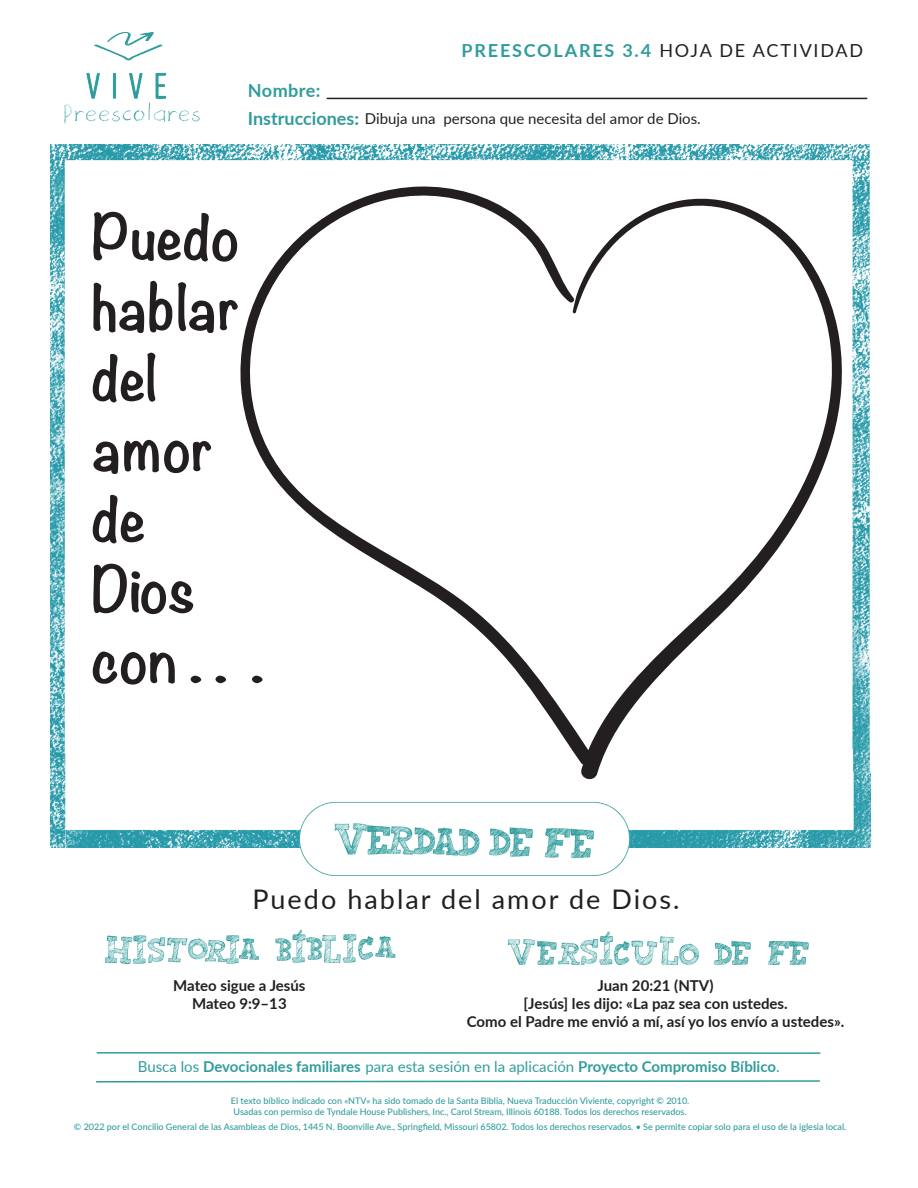
<style>
.page{position:relative;width:918px;height:1188px;background:#fff}
.page>*{position:absolute;margin:0;border:0;box-sizing:border-box;transform-origin:0 0}
.t1{font:700 55.5px/70.5px "Noteworthy";color:#231f20}
.t2{font:27px "Lato";letter-spacing:.075em;color:#231f20}
.t3{font:700 18px "Lato";letter-spacing:.1em;color:#319c9c}
.t4{font:700 18px/28.2px "Lato";color:#319c9c}
.t5{font:700 15px/18px "Lato";color:#231f20;text-align:center}
.t6{font:700 15px "Lato";color:#319c9c}
.t7{font:15px "Lato";color:#231f20}
.t8{font:500 9px/10.8px "Lato";color:#319c9c;text-align:center}
.s1{font-weight:400;color:#231f20}
.s2{font-weight:800}
.s3{font-weight:400}
</style>
<div class="page">
<img style="left:50px;top:144px;width:822px;height:704px">
<img style="left:64px;top:31px;width:136px;height:93px">
<img style="left:283px;top:794px;width:357px;height:82px">
<svg style="left:105px;top:935px;width:154px;height:29px"></svg>
<svg style="left:275px;top:929px;width:121px;height:34px"></svg>
<svg style="left:768px;top:941px;width:41px;height:24px"></svg>
<svg style="left:714px;top:941px;width:37px;height:24px"></svg>
<svg style="left:508px;top:931px;width:191px;height:34px"></svg>
<svg style="left:96px;top:1080px;width:724px;height:3px"></svg>
<hr style="left:97px;top:1052px;width:723px;height:2px;background:#319c9c">
<hr style="left:327px;top:98px;width:540px;height:1px;background:#231f20">
<svg style="left:230px;top:186px;width:620px;height:597px"></svg>
<h3 class="t3" style="left:462px;top:37px;width:403px">PREESCOLARES 3.4 <span class="s1">HOJA DE ACTIVIDAD</span></h3>
<h3 class="t4" style="left:248px;top:75px;width:113px">Nombre:<br>Instrucciones<span class="s2">:</span></h3>
<h3 class="t7" style="left:365px;top:108px;width:337px">Dibuja una persona que necesita del amor de Dios.</h3>
<h1 class="t1" style="left:92px;top:201px;width:174px">Puedo hablar del amor de<br>Dios con . . .</h1>
<h2 class="t2" style="left:252px;top:880px;width:429px">Puedo hablar del amor de Dios.</h2>
<h3 class="t5" style="left:173px;top:976px;width:134px">Mateo sigue a Jesús<br>Mateo 9:9–13</h3>
<h3 class="t5" style="left:467px;top:976px;width:379px">Juan 20:21 (NTV)<br>[Jesús] les dijo: «La paz sea con ustedes.<br>Como el Padre me envió a mí, así yo los envío a ustedes».</h3>
<h3 class="t6" style="left:138px;top:1055px;width:643px"><span class="s3">Busca los</span> Devocionales familiares <span class="s3">para esta sesión en la aplicación</span> Proyecto Compromiso Bíblico<span class="s3">.</span></h3>
<p class="t8" style="left:231px;top:1095px;width:460px">El texto bíblico indicado con «NTV» ha sido tomado de la Santa Biblia, Nueva Traducción Viviente, copyright © 2010.<br>Usadas con permiso de Tyndale House Publishers, Inc., Carol Stream, Illinois 60188. Todos los derechos reservados.</p>
<p class="t8" style="left:74px;top:1121px;width:774px">© 2022 por el Concilio General de las Asambleas de Dios, 1445 N. Boonville Ave., Springfield, Missouri 65802. Todos los derechos reservados. • Se permite copiar solo para el uso de la iglesia local.</p>
</div>
